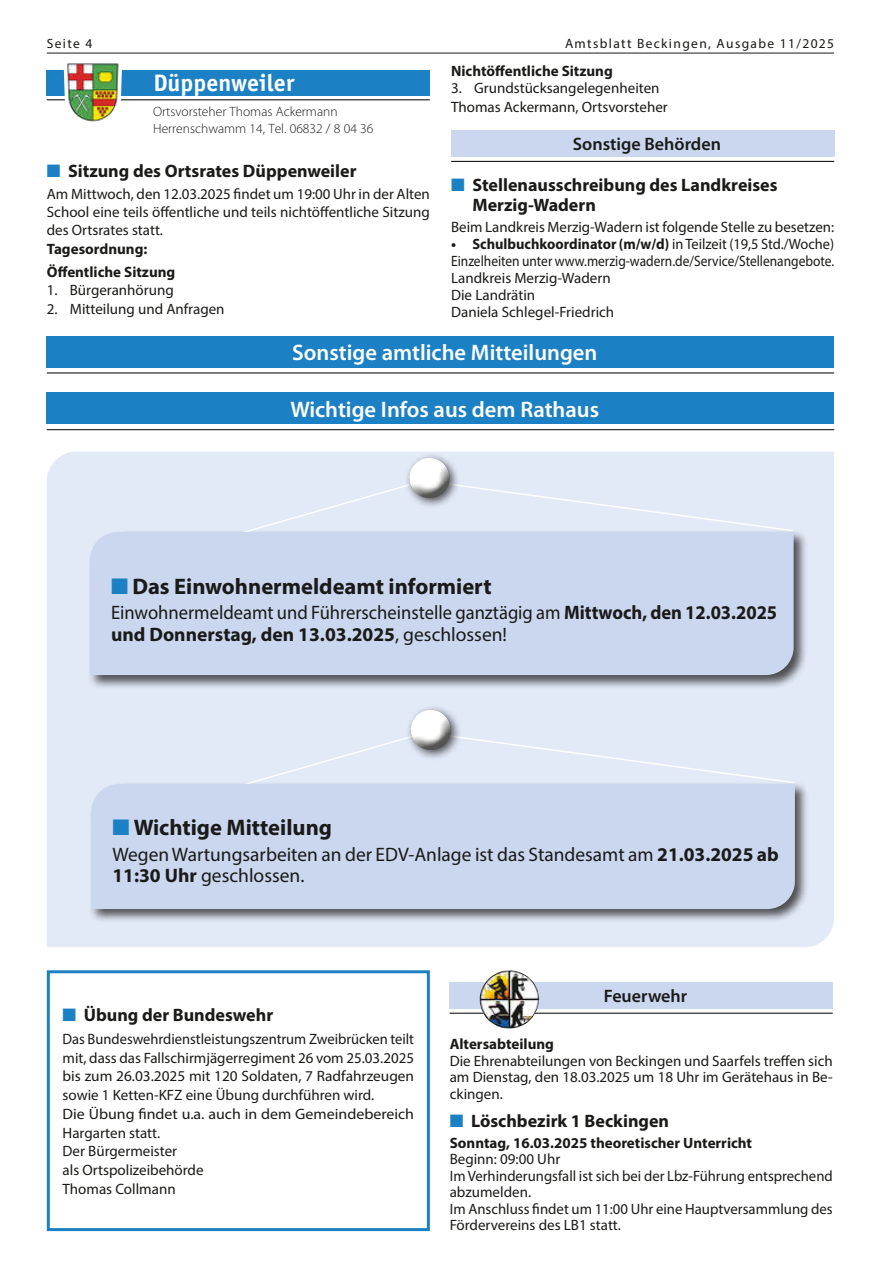
<style>
.page{position:relative;width:881px;height:1263px;background:#fff}
.page>*{position:absolute;margin:0;border:0;box-sizing:border-box;transform-origin:0 0}
.t1{font:700 24px "Officina Sans LT";color:#fff}
.t2{font:600 22.5px "Myriad Pro";color:#fff}
.t3{font:700 22.5px "Myriad Pro";color:#1a1a18}
.t4{font:19.5px/21.5px "Myriad Pro";color:#1a1a18;scale:.95 1}
.t5{font:19.5px/21.5px "Myriad Pro";color:#1a1a18}
.t6{font:700 18px/20px "Myriad Pro";color:#1a1a18}
.t7{font:600 18px "Myriad Pro";color:#1a1a18}
.t8{font:15px/18.8px "Myriad Pro";color:#1a1a18}
.t9{font:15px/17px "Myriad Pro";color:#1a1a18;scale:.96 1}
.t10{font:700 15px/23.2px "Myriad Pro";color:#1a1a18}
.t11{font:300 13.5px/16.2px "Myriad Pro";color:#1a1a18}
.t12{font:13.5px "Myriad Pro";letter-spacing:.1em;color:#1a1a18}
.s1{color:#1c81c4}
.s2{font-weight:700}
</style>
<div class="page">
<hr style="left:47px;top:53px;width:786px;height:1px;background:#1a1a18">
<div style="left:47px;top:70px;width:382px;height:26px;background:#1c81c4"></div>
<hr style="left:47px;top:99px;width:382px;height:1px;background:#1a1a18">
<svg style="left:64px;top:70px;width:58px;height:31px"></svg>
<img style="left:66px;top:63px;width:53px;height:59px">
<div style="left:451px;top:130px;width:382px;height:27px;background:#cad7ef"></div>
<hr style="left:451px;top:161px;width:382px;height:1px;background:#1a1a18">
<div style="left:47px;top:392px;width:786px;height:32px;background:#1c81c4"></div>
<hr style="left:47px;top:429px;width:786px;height:1px;background:#1a1a18">
<div style="left:47px;top:451px;width:786px;height:496px;background:#e2e9f7"></div>
<div style="left:89px;top:479px;width:705px;height:50px;background:#e2e9f7"></div>
<div style="left:87px;top:529px;width:720px;height:160px;background:#1a1a18;opacity:.75"></div>
<div style="left:90px;top:532px;width:703px;height:143px;background:#cad7ef"></div>
<div style="left:404px;top:453px;width:56px;height:56px;background:#1a1a18;opacity:.75"></div>
<div style="left:398px;top:447px;width:57px;height:47px;background:#fff;opacity:.75"></div>
<div style="left:403px;top:461px;width:57px;height:38px;background:#1a1a18;opacity:.75"></div>
<div style="left:90px;top:731px;width:705px;height:50px;background:#e2e9f7"></div>
<div style="left:89px;top:781px;width:720px;height:142px;background:#1a1a18;opacity:.75"></div>
<div style="left:91px;top:784px;width:703px;height:125px;background:#cad7ef"></div>
<div style="left:405px;top:705px;width:57px;height:56px;background:#1a1a18;opacity:.75"></div>
<div style="left:399px;top:699px;width:57px;height:47px;background:#fff;opacity:.75"></div>
<div style="left:405px;top:713px;width:56px;height:38px;background:#1a1a18;opacity:.75"></div>
<div style="left:47px;top:336px;width:786px;height:32px;background:#1c81c4"></div>
<hr style="left:47px;top:372px;width:786px;height:1px;background:#1a1a18">
<div style="left:47px;top:970px;width:382px;height:261px;border:3px solid #1c81c4"></div>
<div style="left:449px;top:982px;width:383px;height:27px;background:#cad7ef"></div>
<hr style="left:449px;top:1013px;width:383px;height:1px;background:#1a1a18">
<img style="left:479px;top:970px;width:40px;height:58px">
<p class="t12" style="left:47px;top:35px;width:47px">Seite 4</p>
<p class="t12" style="left:564px;top:35px;width:270px">Amtsblatt Beckingen, Ausgabe 11/2025</p>
<h1 class="t1" style="left:153px;top:68px;width:142px">Düppenweiler</h1>
<p class="t11" style="left:153px;top:104px;width:222px">Ortsvorsteher Thomas Ackermann<br>Herrenschwamm 14, Tel. 06832 / 8 04 36</p>
<p class="t6" style="left:47px;top:160px;width:311px"><span class="s1">■</span> Sitzung des Ortsrates Düppenweiler</p>
<p class="t8" style="left:47px;top:185px;width:384px;line-height:18.1px;text-align:justify">Am Mittwoch, den 12.03.2025 findet um 19:00 Uhr in der Alten School eine teils öffentliche und teils nichtöffentliche Sitzung des Ortsrates statt.</p>
<p class="t10" style="left:47px;top:236px;width:130px">Tagesordnung:<br>Öffentliche Sitzung</p>
<p class="t8" style="left:47px;top:281px;width:128px">1. Bürgeranhörung</p>
<p class="t8" style="left:47px;top:299px;width:179px">2. Mitteilung und Anfragen</p>
<p class="t10" style="left:451px;top:59px;width:163px">Nichtöffentliche Sitzung</p>
<p class="t8" style="left:451px;top:78px;width:218px">3. Grundstücksangelegenheiten<br>Thomas Ackermann, Ortsvorsteher</p>
<p class="t7" style="left:572px;top:133px;width:150px">Sonstige Behörden</p>
<p class="t6" style="left:472px;top:174px;width:306px;text-indent:-21px"><span class="s1">■</span> Stellenausschreibung des Landkreises<br>Merzig-Wadern</p>
<p class="t8" style="left:451px;top:217px;width:384px">Beim Landkreis Merzig-Wadern ist folgende Stelle zu besetzen:</p>
<p class="t9" style="left:451px;top:235px;width:400px"><span class="s2">• Schulbuchkoordinator (m/w/d)</span> in Teilzeit (19,5 Std./Woche)<br>Einzelheiten unter www.merzig-wadern.de/Service/Stellenangebote.<br>Landkreis Merzig-Wadern<br>Die Landrätin<br>Daniela Schlegel-Friedrich</p>
<h2 class="t2" style="left:292px;top:338px;width:307px">Sonstige amtliche Mitteilungen</h2>
<h2 class="t2" style="left:290px;top:395px;width:310px">Wichtige Infos aus dem Rathaus</h2>
<h2 class="t3" style="left:111px;top:571px;width:382px"><span class="s1">■</span> Das Einwohnermeldeamt informiert</h2>
<h3 class="t4" style="left:111px;top:602px;width:702px">Einwohnermeldeamt und Führerscheinstelle ganztägig am <span class="s2">Mittwoch, den 12.03.2025 und Donnerstag, den 13.03.2025</span>, geschlossen!</h3>
<h2 class="t3" style="left:112px;top:813px;width:221px"><span class="s1">■</span> Wichtige Mitteilung</h2>
<h3 class="t5" style="left:112px;top:843px;width:667px">Wegen Wartungsarbeiten an der EDV-Anlage ist das Standesamt am <span class="s2">21.03.2025 ab<br>11:30 Uhr</span> geschlossen.</h3>
<p class="t6" style="left:63px;top:1004px;width:212px"><span class="s1">■</span> Übung der Bundeswehr</p>
<p class="t8" style="left:63px;top:1029px;width:353px">Das Bundeswehrdienstleistungszentrum Zweibrücken teilt mit, dass das Fallschirmjägerregiment 26 vom 25.03.2025 bis zum 26.03.2025 mit 120 Soldaten, 7 Radfahrzeugen sowie 1 Ketten-KFZ eine Übung durchführen wird.<br>Die Übung findet u.a. auch in dem Gemeindebereich Hargarten statt.<br>Der Bürgermeister<br>als Ortspolizeibehörde<br>Thomas Collmann</p>
<p class="t7" style="left:603px;top:985px;width:85px">Feuerwehr</p>
<p class="t10" style="left:449px;top:1032px;width:106px">Altersabteilung</p>
<p class="t8" style="left:449px;top:1052px;width:384px;line-height:16.5px;text-align:justify">Die Ehrenabteilungen von Beckingen und Saarfels treffen sich am Dienstag, den 18.03.2025 um 18 Uhr im Gerätehaus in Be&shy;ckingen.</p>
<p class="t6" style="left:449px;top:1110px;width:221px"><span class="s1">■</span> Löschbezirk 1 Beckingen</p>
<p class="t10" style="left:449px;top:1130px;width:304px">Sonntag, 16.03.2025 theoretischer Unterricht</p>
<p class="t8" style="left:449px;top:1150px;width:384px;line-height:16.5px">Beginn: 09:00 Uhr<br>Im Verhinderungsfall ist sich bei der Lbz-Führung entsprechend abzumelden.<br>Im Anschluss findet um 11:00 Uhr eine Hauptversammlung des Fördervereins des LB1 statt.</p>
</div>
